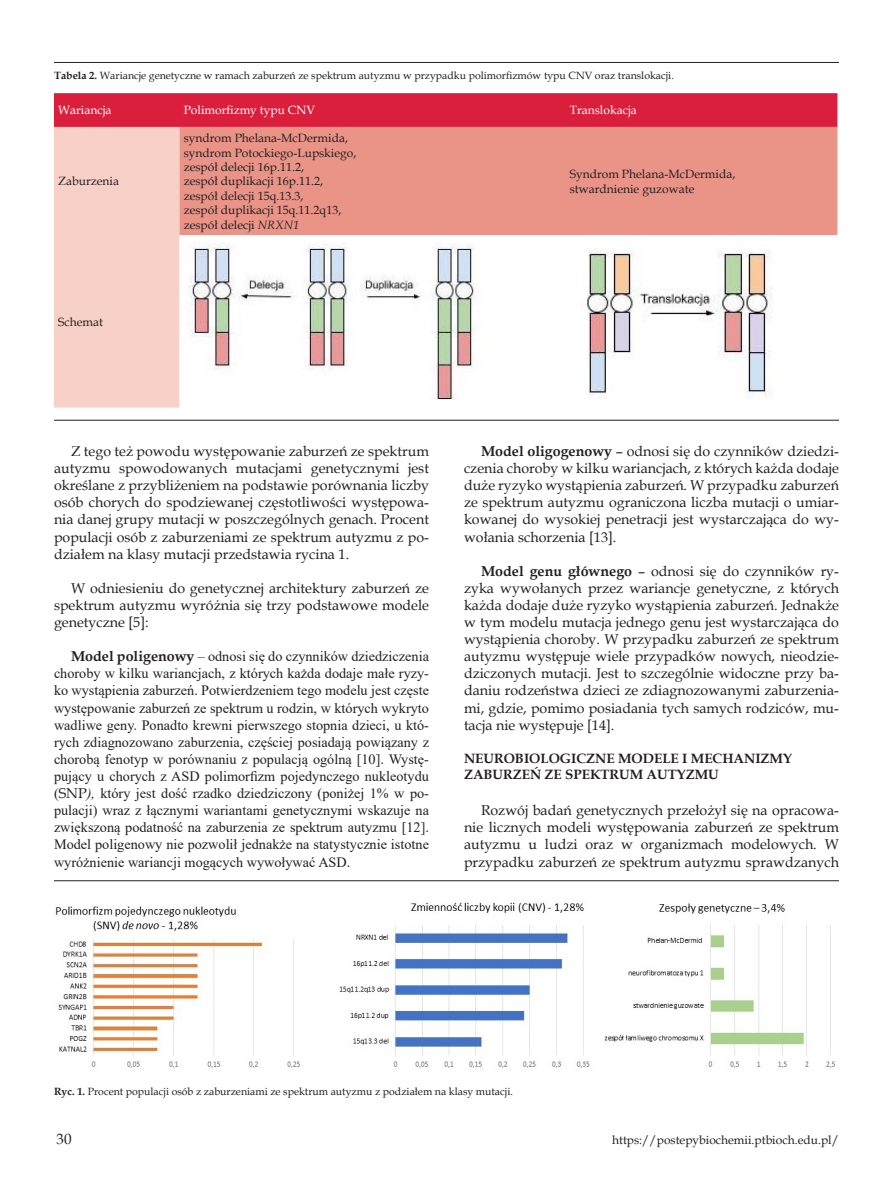
<style>
.page{position:relative;width:893px;height:1191px;background:#fff}
.page>*{position:absolute;margin:0;border:0;box-sizing:border-box;transform-origin:0 0}
.t1{font:15px "Book Antiqua";color:#231f20}
.Body_tekst{font:14.25px/17.1px "Book Antiqua";color:#231f20;text-align:justify}
.Body_tekst-2{font:14.25px/17.1px "Times New Roman";color:#231f20;text-align:justify}
.Tytul_1{font:700 13.5px/16.2px "Book Antiqua";color:#231f20}
.Tabela_tekst{font:12px "Book Antiqua";color:#231f20}
.Tabela_tekst-2{font:12px "Book Antiqua";color:#fff}
.Tabela_tytul{font:10.5px "Book Antiqua";color:#231f20}
.Figura{font:10.5px "Book Antiqua";color:#231f20}
.s1{font-weight:700}
.s2{font-style:italic}
.s3{font-family:"Book Antiqua";font-weight:700}
.s4{font-family:"Book Antiqua"}
</style>
<div class="page">
<svg style="left:54px;top:93px;width:783px;height:314px;background:#ea848b"></svg>
<div style="left:179px;top:127px;width:658px;height:108px;background:#ea9488"></div>
<svg style="left:179px;top:235px;width:658px;height:172px"></svg>
<img style="left:184px;top:243px;width:297px;height:156px">
<img style="left:570px;top:239px;width:210px;height:164px">
<img style="left:55px;top:902px;width:781px;height:166px">
<hr style="left:54px;top:62px;width:785px;height:1px;background:#231f20">
<hr style="left:54px;top:420px;width:785px;height:1px;background:#231f20">
<hr style="left:54px;top:880px;width:785px;height:1px;background:#231f20">
<p class="Tabela_tytul" style="left:54px;top:68px;width:621px"><span class="s1">Tabela 2.</span> Wariancje genetyczne w ramach zaburzeń ze spektrum autyzmu w przypadku polimorfizmów typu CNV oraz translokacji.</p>
<p class="Tabela_tekst-2" style="left:58px;top:102px;width:55px">Wariancja</p>
<p class="Tabela_tekst-2" style="left:184px;top:102px;width:133px">Polimorfizmy typu CNV</p>
<p class="Tabela_tekst-2" style="left:570px;top:102px;width:69px">Translokacja</p>
<p class="Tabela_tekst" style="left:58px;top:173px;width:62px">Zaburzenia</p>
<p class="Tabela_tekst" style="left:58px;top:313px;width:46px">Schemat</p>
<p class="Tabela_tekst" style="left:184px;top:130px;width:166px">syndrom Phelana-McDermida,</p>
<p class="Tabela_tekst" style="left:184px;top:144px;width:174px">syndrom Potockiego-Lupskiego,</p>
<p class="Tabela_tekst" style="left:184px;top:158px;width:122px">zespół delecji 16p.11.2,</p>
<p class="Tabela_tekst" style="left:184px;top:173px;width:141px">zespół duplikacji 16p.11.2,</p>
<p class="Tabela_tekst" style="left:184px;top:187px;width:121px">zespół delecji 15q.13.3,</p>
<p class="Tabela_tekst" style="left:184px;top:202px;width:159px">zespół duplikacji 15q.11.2q13,</p>
<p class="Tabela_tekst" style="left:184px;top:216px;width:117px">zespół delecji <span class="s2">NRXN1</span></p>
<p class="Tabela_tekst" style="left:570px;top:166px;width:167px">Syndrom Phelana-McDermida,</p>
<p class="Tabela_tekst" style="left:570px;top:180px;width:126px">stwardnienie guzowate</p>
<p class="Body_tekst" style="left:54px;top:442px;width:376px;text-indent:17px">Z tego też powodu występowanie zaburzeń ze spektrum autyzmu spowodowanych mutacjami genetycznymi jest określane z przybliżeniem na podstawie porównania liczby osób chorych do spodziewanej częstotliwości występowa&shy;nia danej grupy mutacji w poszczególnych genach. Procent populacji osób z zaburzeniami ze spektrum autyzmu z po&shy;działem na klasy mutacji przedstawia rycina 1.</p>
<p class="Body_tekst" style="left:54px;top:579px;width:376px;text-indent:17px">W odniesieniu do genetycznej architektury zaburzeń ze spektrum autyzmu wyróżnia się trzy podstawowe modele genetyczne [5]:</p>
<p class="Body_tekst-2" style="left:54px;top:647px;width:376px;text-indent:17px"><span class="s3">Model poligenowy</span> – odnosi się do czynników dziedziczenia choroby w kilku wariancjach, z których każda dodaje małe ryzy&shy;ko wystąpienia zaburzeń. Potwierdzeniem tego modelu jest częste występowanie zaburzeń ze spektrum u rodzin, w których wykryto wadliwe geny. Ponadto krewni pierwszego stopnia dzieci, u któ&shy;rych zdiagnozowano zaburzenia, częściej posiadają powiązany z chorobą fenotyp w porównaniu z populacją ogólną [10]. Wystę&shy;pujący u chorych z ASD polimorfizm pojedynczego nukleotydu (<span class="s4">SNP</span><span class="s2">),</span> który jest dość rzadko dziedziczony (poniżej 1% w po&shy;pulacji) wraz z łącznymi wariantami genetycznymi wskazuje na zwiększoną podatność na zaburzenia ze spektrum autyzmu [12].<br>Model poligenowy nie pozwolił jednakże na statystycznie istotne wyróżnienie wariancji mogących wywoływać ASD.</p>
<p class="Body_tekst" style="left:464px;top:442px;width:376px;text-indent:17px"><span class="s1">Model oligogenowy</span> – odnosi się do czynników dziedzi&shy;czenia choroby w kilku wariancjach, z których każda dodaje duże ryzyko wystąpienia zaburzeń. W przypadku zaburzeń ze spektrum autyzmu ograniczona liczba mutacji o umiar&shy;kowanej do wysokiej penetracji jest wystarczająca do wy&shy;wołania schorzenia [13].</p>
<p class="Body_tekst" style="left:464px;top:562px;width:376px;text-indent:17px"><span class="s1">Model genu głównego</span> – odnosi się do czynników ry&shy;zyka wywołanych przez wariancje genetyczne, z których każda dodaje duże ryzyko wystąpienia zaburzeń. Jednakże w tym modelu mutacja jednego genu jest wystarczająca do wystąpienia choroby. W przypadku zaburzeń ze spektrum autyzmu występuje wiele przypadków nowych, nieodzie&shy;dziczonych mutacji. Jest to szczególnie widoczne przy ba&shy;daniu rodzeństwa dzieci ze zdiagnozowanymi zaburzenia&shy;mi, gdzie, pomimo posiadania tych samych rodziców, mu&shy;tacja nie występuje [14].</p>
<p class="Tytul_1" style="left:464px;top:750px;width:330px">NEUROBIOLOGICZNE MODELE I MECHANIZMY<br>ZABURZEŃ ZE SPEKTRUM AUTYZMU</p>
<p class="Body_tekst" style="left:464px;top:801px;width:376px;text-indent:17px">Rozwój badań genetycznych przełożył się na opracowa&shy;nie licznych modeli występowania zaburzeń ze spektrum autyzmu u ludzi oraz w organizmach modelowych. W przypadku zaburzeń ze spektrum autyzmu sprawdzanych</p>
<p class="Figura" style="left:54px;top:1084px;width:460px"><span class="s1">Ryc. 1.</span> Procent populacji osób z zaburzeniami ze spektrum autyzmu z podziałem na klasy mutacji.</p>
<p class="t1" style="left:57px;top:1128px;width:16px">30</p>
<p class="Tabela_tekst" style="left:612px;top:1131px;width:228px">https://postepybiochemii.ptbioch.edu.pl/</p>
</div>
